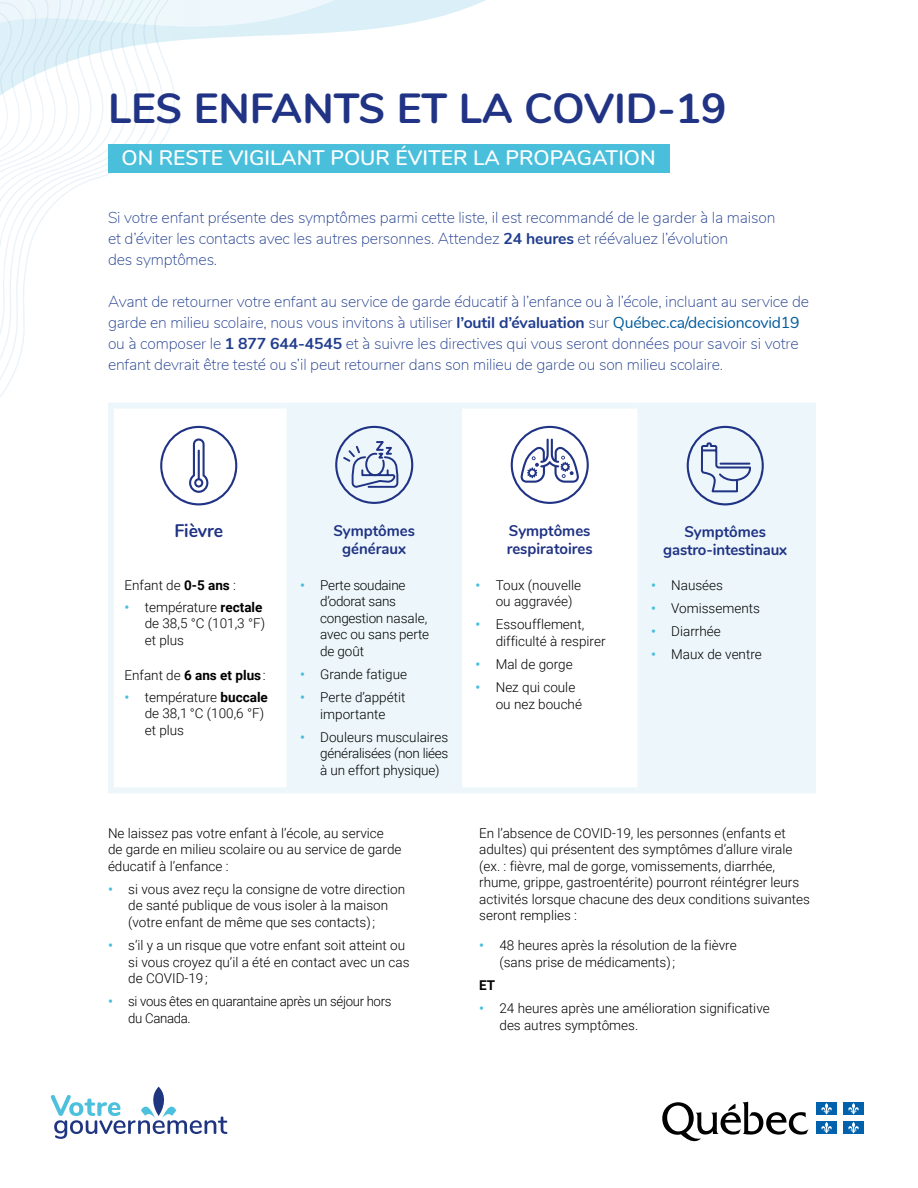
<style>
.page{position:relative;width:918px;height:1188px;background:#fff}
.page>*{position:absolute;margin:0;border:0;box-sizing:border-box;transform-origin:0 0}
.t1{font:700 42px "Nunito";color:#203384}
.t2{font:600 21px "Nunito";color:#fff}
.t3{font:700 18.15px "Nunito";color:#203384}
.t4{font:200 15.75px/21px "Nunito";letter-spacing:-.01em;color:#203d8e}
.t5{font:700 15.45px/18.1px "Nunito";color:#203384;text-align:center}
.t6{font:300 13.5px/16.5px "Roboto";color:#000}
.t7{font:300 13.5px/16.5px "Roboto";letter-spacing:-.02em;color:#000}
.t8{font:300 13.5px/16.5px "Roboto";letter-spacing:-.025em;color:#000}
.t9{font:700 13.5px "Roboto";color:#000}
.s1{font-weight:700}
.s2{font-weight:400;color:#005b9d}
.s3{font-weight:700;color:#4abfdb}
.s4{font-weight:300}
</style>
<div class="page">
<svg style="left:374px;top:0;width:112px;height:29px"></svg>
<svg style="left:196px;top:0;width:178px;height:39px;background:#e5f3f9"></svg>
<svg style="left:175px;top:0;width:13px;height:41px"></svg>
<svg style="left:163px;top:0;width:12px;height:140px"></svg>
<svg style="left:150px;top:0;width:13px;height:144px"></svg>
<svg style="left:138px;top:0;width:12px;height:144px"></svg>
<svg style="left:125px;top:0;width:13px;height:144px"></svg>
<svg style="left:113px;top:0;width:12px;height:144px"></svg>
<svg style="left:101px;top:0;width:12px;height:177px"></svg>
<svg style="left:0;top:0;width:101px;height:397px"></svg>
<div style="left:108px;top:144px;width:561px;height:29px;background:#4abfdb"></div>
<svg style="left:287px;top:409px;width:523px;height:378px;fill:#edf7fb"></svg>
<div style="left:108px;top:403px;width:178px;height:6px;background:#edf7fb"></div>
<div style="left:108px;top:409px;width:6px;height:160px;background:#edf7fb"></div>
<div style="left:286px;top:403px;width:176px;height:6px;background:#edf7fb"></div>
<div style="left:462px;top:403px;width:176px;height:6px;background:#edf7fb"></div>
<div style="left:638px;top:403px;width:178px;height:6px;background:#edf7fb"></div>
<div style="left:810px;top:409px;width:6px;height:160px;background:#edf7fb"></div>
<div style="left:108px;top:569px;width:6px;height:218px;background:#edf7fb"></div>
<div style="left:810px;top:569px;width:6px;height:218px;background:#edf7fb"></div>
<div style="left:108px;top:787px;width:178px;height:6px;background:#edf7fb"></div>
<div style="left:286px;top:787px;width:176px;height:6px;background:#edf7fb"></div>
<div style="left:462px;top:787px;width:176px;height:6px;background:#edf7fb"></div>
<div style="left:638px;top:787px;width:178px;height:6px;background:#edf7fb"></div>
<svg style="left:160px;top:426px;width:77px;height:79px"></svg>
<svg style="left:335px;top:426px;width:78px;height:78px;background:#c7d3e5"></svg>
<svg style="left:511px;top:426px;width:78px;height:78px"></svg>
<svg style="left:687px;top:426px;width:77px;height:79px;background:#cbd7e7"></svg>
<img style="left:52px;top:1087px;width:175px;height:52px">
<img style="left:662px;top:1101px;width:202px;height:41px">
<h1 class="t1" style="left:108px;top:77px;width:620px">LES ENFANTS ET LA COVID-19</h1>
<h2 class="t2" style="left:122px;top:143px;width:536px">ON RESTE VIGILANT POUR ÉVITER LA PROPAGATION</h2>
<p class="t4" style="left:108px;top:207px;width:669px">Si votre enfant présente des symptômes parmi cette liste, il est recommandé de le garder à la maison et d’éviter les contacts avec les autres personnes. Attendez <span class="s1">24 heures</span> et réévaluez l’évolution<br>des symptômes.</p>
<p class="t4" style="left:108px;top:290px;width:703px">Avant de retourner votre enfant au service de garde éducatif à l’enfance ou à l’école, incluant au service de garde en milieu scolaire, nous vous invitons à utiliser <span class="s1">l’outil d’évaluation</span> sur <span class="s2">Québec.ca/decisioncovid19 </span>ou à composer le <span class="s1">1 877 644-4545</span> et à suivre les directives qui vous seront données pour savoir si votre enfant devrait être testé ou s’il peut retourner dans son milieu de garde ou son milieu scolaire.</p>
<h3 class="t3" style="left:174px;top:517px;width:50px">Fièvre</h3>
<p class="t5" style="left:333px;top:520px;width:83px">Symptômes généraux</p>
<p class="t5" style="left:507px;top:520px;width:87px;text-align:left">Symptômes respiratoires</p>
<p class="t5" style="left:663px;top:522px;width:126px">Symptômes gastro-intestinaux</p>
<p class="t6" style="left:124px;top:576px;width:113px">Enfant de <span class="s1">0-5 ans</span> :</p>
<p class="t6" style="left:145px;top:598px;width:122px;text-indent:-20px"><span class="s3">•</span> température <span class="s1">rectale </span>de 38,5 °C (101,3 °F) et plus</p>
<p class="t9" style="left:124px;top:665px;width:143px"><span class="s4">Enfant de</span> 6 ans et plus <span class="s4">:</span></p>
<p class="t6" style="left:145px;top:688px;width:125px;text-indent:-20px"><span class="s3">•</span> température <span class="s1">buccale </span>de 38,1 °C (100,6 °F) et plus</p>
<p class="t6" style="left:496px;top:576px;width:87px;text-indent:-20px"><span class="s3">•</span> Toux (nouvelle ou aggravée)</p>
<p class="t6" style="left:496px;top:616px;width:111px;text-indent:-20px"><span class="s3">•</span> Essoufflement, difficulté à respirer</p>
<p class="t6" style="left:476px;top:656px;width:99px"><span class="s3">•</span> Mal de gorge</p>
<p class="t6" style="left:496px;top:679px;width:88px;text-indent:-20px"><span class="s3">•</span> Nez qui coule ou nez bouché</p>
<p class="t7" style="left:320px;top:576px;width:111px;text-indent:-20px"><span class="s3">•</span> Perte soudaine d’odorat sans congestion nasale, avec ou sans perte de goût</p>
<p class="t6" style="left:300px;top:665px;width:109px"><span class="s3">•</span> Grande fatigue</p>
<p class="t6" style="left:300px;top:689px;width:107px;text-align:center"><span class="s3">•</span> Perte d’appétit importante</p>
<p class="t6" style="left:320px;top:728px;width:130px;text-align:justify;text-indent:-20px"><span class="s3">•</span> Douleurs musculaires généralisées (non liées à un effort physique)</p>
<p class="t6" style="left:651px;top:576px;width:74px"><span class="s3">•</span> Nausées</p>
<p class="t6" style="left:651px;top:599px;width:110px"><span class="s3">•</span> Vomissements</p>
<p class="t6" style="left:651px;top:623px;width:71px"><span class="s3">•</span> Diarrhée</p>
<p class="t6" style="left:651px;top:646px;width:112px"><span class="s3">•</span> Maux de ventre</p>
<p class="t6" style="left:108px;top:824px;width:295px">Ne laissez pas votre enfant à l’école, au service de garde en milieu scolaire ou au service de garde éducatif à l’enfance :</p>
<p class="t6" style="left:128px;top:880px;width:278px;text-indent:-20px"><span class="s3">•</span> si vous avez reçu la consigne de votre direction de santé publique de vous isoler à la maison (votre enfant de même que ses contacts) ;</p>
<p class="t6" style="left:128px;top:937px;width:283px;text-indent:-20px"><span class="s3">•</span> s’il y a un risque que votre enfant soit atteint ou si vous croyez qu’il a été en contact avec un cas de COVID-19 ;</p>
<p class="t8" style="left:128px;top:993px;width:265px;text-indent:-20px"><span class="s3">•</span> si vous êtes en quarantaine après un séjour hors du Canada.</p>
<p class="t6" style="left:479px;top:824px;width:332px">En l’absence de COVID-19, les personnes (enfants et adultes) qui présentent des symptômes d’allure virale (ex. : fièvre, mal de gorge, vomissements, diarrhée, rhume, grippe, gastroentérite) pourront réintégrer leurs activités lorsque chacune des deux conditions suivantes seront remplies :</p>
<p class="t6" style="left:500px;top:937px;width:239px;text-indent:-20px"><span class="s3">•</span> 48 heures après la résolution de la fièvre (sans prise de médicaments) ;</p>
<p class="t9" style="left:479px;top:976px;width:18px">ET</p>
<p class="t6" style="left:500px;top:1000px;width:272px;text-indent:-20px"><span class="s3">•</span> 24 heures après une amélioration significative des autres symptômes.</p>
</div>
